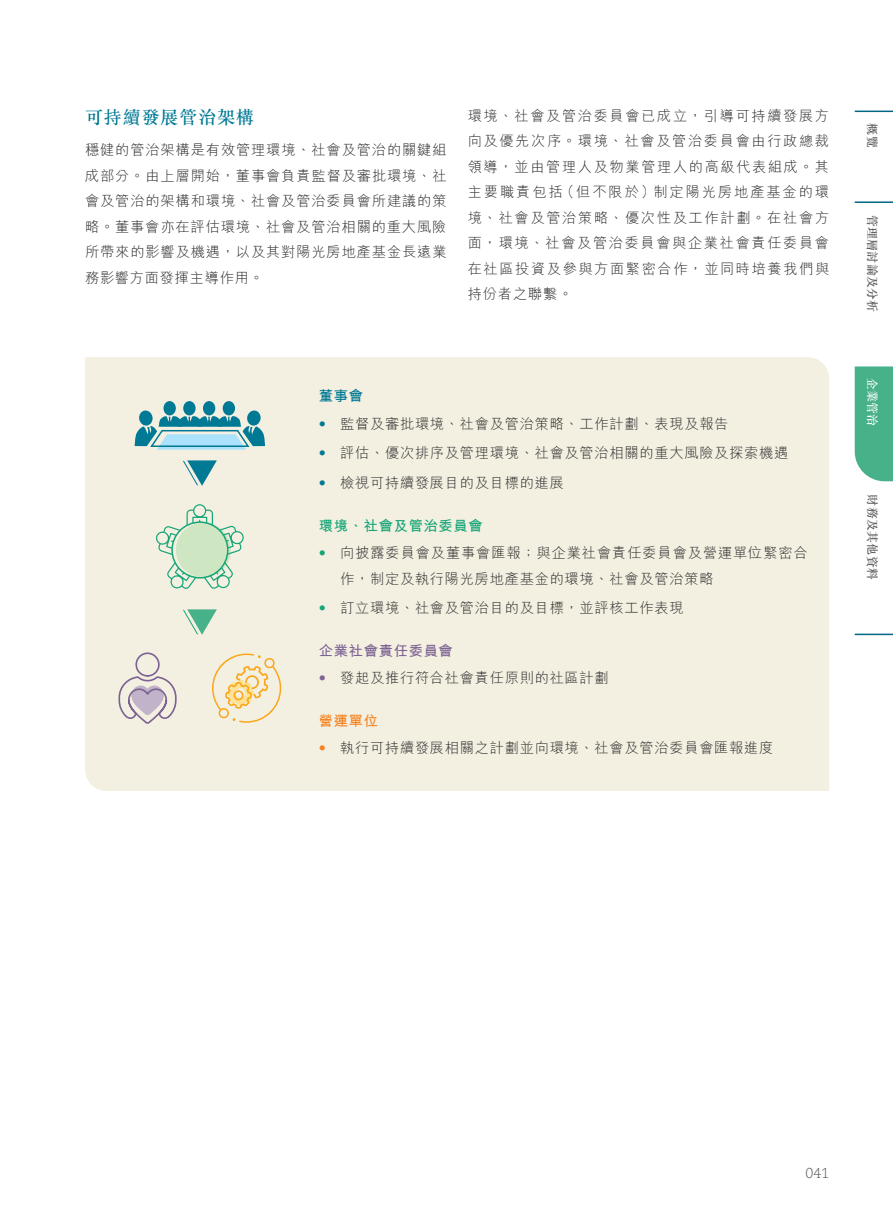
<style>
.page{position:relative;width:893px;height:1212px;background:#fff}
.page>*{position:absolute;margin:0;border:0;box-sizing:border-box;transform-origin:0 0}
.t1{font:500 18px "M Sung HK";letter-spacing:.05em;color:#007995}
.t2{font:300 14.25px/25.5px "M Hei HK";letter-spacing:.05em;color:#292829;text-align:justify}
.t3{font:700 14.25px "M Hei HK";letter-spacing:.05em;color:#16a578}
.t4{font:700 14.25px "M Hei HK";letter-spacing:.05em;color:#7d6293}
.t5{font:700 14.25px "M Hei HK";color:#f58220}
.t6{font:300 14.25px "PMN Caecilia W01 45";color:#58595b}
.t7{font:700 14.25px "M Hei HK";color:#007995}
.t8{font:500 12px "M Sung HK";letter-spacing:.02em;color:#58595b}
.t9{font:500 12px "M Sung HK";color:#fff}
.s1{font-family:"Univers LT Std";color:#007995}
.s2{font-family:"Univers LT Std";color:#16a578}
.s3{font-family:"Univers LT Std";color:#7d6293}
.s4{font-family:"Univers LT Std";color:#f58220}
</style>
<div class="page">
<div style="left:85px;top:357px;width:744px;height:434px;background:#f3f0e1"></div>
<div style="left:203px;top:401px;width:12px;height:14px;background:#007995;border-radius:50%"></div>
<div style="left:183px;top:401px;width:13px;height:14px;background:#007995;border-radius:50%"></div>
<div style="left:163px;top:401px;width:13px;height:14px;background:#007995;border-radius:50%"></div>
<svg style="left:135px;top:410px;width:130px;height:40px;background:#80bbc7"></svg>
<div style="left:223px;top:401px;width:12px;height:14px;background:#007995;border-radius:50%"></div>
<svg style="left:118px;top:652px;width:59px;height:73px;background:#dbd4d3"></svg>
<svg style="left:212px;top:653px;width:69px;height:70px;background:#f4e3bd"></svg>
<div style="left:176px;top:522px;width:55px;height:55px;background:#cee6c1;border-radius:50%"></div>
<svg style="left:187px;top:504px;width:26px;height:21px"></svg>
<svg style="left:155px;top:526px;width:25px;height:29px"></svg>
<svg style="left:167px;top:562px;width:29px;height:27px"></svg>
<svg style="left:204px;top:562px;width:29px;height:27px"></svg>
<svg style="left:219px;top:525px;width:25px;height:30px"></svg>
<svg style="left:183px;top:460px;width:34px;height:26px"></svg>
<svg style="left:183px;top:609px;width:34px;height:26px"></svg>
<div style="left:855px;top:366px;width:38px;height:115px;background:#47b289"></div>
<hr style="left:855px;top:111px;width:38px;height:1px;background:#006885">
<hr style="left:855px;top:201px;width:38px;height:2px;background:#006885">
<hr style="left:855px;top:634px;width:38px;height:1px;background:#006885">
<p class="t1" style="left:85px;top:105px;width:171px">可持續發展管治架構</p>
<p class="t2" style="left:85px;top:137px;width:363px">穩健的管治架構是有效管理環境、社會及管治的關鍵組成部分。由上層開始，董事會負責監督及審批環境、社會及管治的架構和環境、社會及管治委員會所建議的策略。董事會亦在評估環境、社會及管治相關的重大風險所帶來的影響及機遇，以及其對陽光房地產基金長遠業務影響方面發揮主導作用。</p>
<p class="t2" style="left:468px;top:103px;width:363px">環境、社會及管治委員會已成立，引導可持續發展方向及優先次序。環境、社會及管治委員會由行政總裁領導，並由管理人及物業管理人的高級代表組成。其主要職責包括（但不限於）制定陽光房地產基金的環境、社會及管治策略、優次性及工作計劃。在社會方面，環境、社會及管治委員會與企業社會責任委員會在社區投資及參與方面緊密合作，並同時培養我們與持份者之聯繫。</p>
<p class="t7" style="left:319px;top:386px;width:46px">董事會</p>
<p class="t2" style="left:319px;top:410px;width:411px"><span class="s1">•</span> 監督及審批環境、社會及管治策略、工作計劃、表現及報告</p>
<p class="t2" style="left:319px;top:440px;width:471px"><span class="s1">•</span> 評估、優次排序及管理環境、社會及管治相關的重大風險及探索機遇</p>
<p class="t2" style="left:319px;top:470px;width:246px"><span class="s1">•</span> 檢視可持續發展目的及目標的進展</p>
<p class="t3" style="left:319px;top:515px;width:165px">環境、社會及管治委員會</p>
<p class="t2" style="left:340px;top:540px;width:469px;text-indent:-21px"><span class="s2">•</span> 向披露委員會及董事會匯報；與企業社會責任委員會及營運單位緊密合作，制定及執行陽光房地產基金的環境、社會及管治策略</p>
<p class="t2" style="left:319px;top:595px;width:366px"><span class="s2">•</span> 訂立環境、社會及管治目的及目標，並評核工作表現</p>
<p class="t4" style="left:319px;top:640px;width:135px">企業社會責任委員會</p>
<p class="t2" style="left:319px;top:665px;width:291px"><span class="s3">•</span> 發起及推行符合社會責任原則的社區計劃</p>
<p class="t5" style="left:319px;top:710px;width:61px">營運單位</p>
<p class="t2" style="left:319px;top:735px;width:456px"><span class="s4">•</span> 執行可持續發展相關之計劃並向環境、社會及管治委員會匯報進度</p>
<p class="t8" style="left:881px;top:123px;width:26px;rotate:90deg">概覽</p>
<p class="t8" style="left:881px;top:215px;width:99px;rotate:90deg">管理層討論及分析</p>
<p class="t9" style="left:881px;top:378px;width:50px;rotate:90deg">企業管治</p>
<p class="t8" style="left:881px;top:494px;width:87px;rotate:90deg">財務及其他資料</p>
<p class="t6" style="left:805px;top:1165px;width:25px">041</p>
</div>
